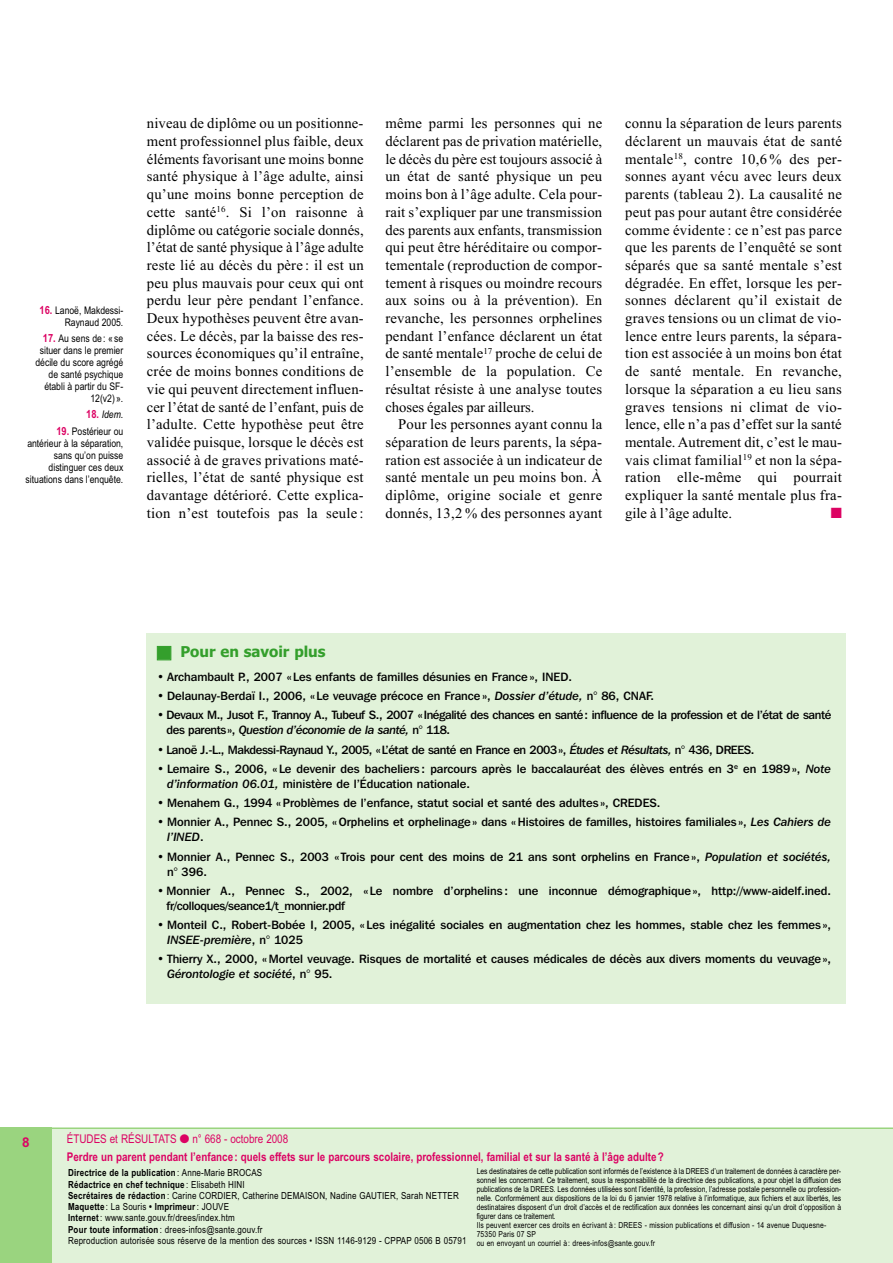
<style>
.page{position:relative;width:893px;height:1263px;background:#fff}
.page>*{position:absolute;margin:0;border:0;box-sizing:border-box;transform-origin:0 0}
.t1{font:700 15px "Tahoma";color:#349f2c}
.t2{font:14.7px/17.7px "Times New Roman";letter-spacing:.015em;color:#000;text-align:justify}
.t3{font:14.7px "Zapf Dingbats ITC";color:#dc0363}
.t4{font:700 13.5px "Arial";color:#dc0363}
.t5{font:500 12px/15px "Franklin Gothic IT Cby BT";color:#000}
.t6{font:500 12px "Franklin Gothic IT Cby BT";letter-spacing:-.03em;color:#000}
.t7{font:700 12px/18px "Arial Narrow";color:#dc0363}
.t8{font:12px "Franklin Gothic IT Cby BT Med Ital";color:#000}
.t9{font:12px "Franklin Gothic IT Cby BT Med Ital";letter-spacing:-.03em;color:#000}
.t10{font:10.5px/12px "Arial Narrow";color:#000;text-align:right}
.t11{font:italic 10.5px "Arial Narrow";color:#000}
.t12{font:9.75px/11.2px "Arial Narrow";letter-spacing:.02em;color:#000}
.t13{font:8.25px/9px "Arial Narrow";color:#000}
.s1{font-weight:700;font-size:11.25px;color:#dc0363}
.s2{font-weight:700;font-style:normal;font-size:11.25px;color:#dc0363}
.s3{font-style:normal}
.s4{font-family:"Franklin Gothic IT Cby BT Med Ital";font-weight:400}
.s5{font-family:"Franklin Gothic IT Cby BT";font-weight:500}
.s6{font-weight:400}
.s7{font-family:"Monotype Sorts";font-weight:400}
.s8{font-weight:700}
</style>
<div class="page">
<div style="left:48px;top:1129px;width:845px;height:134px;background:#e1f2d9"></div>
<div style="left:0;top:1127px;width:51px;height:136px;background:#9ad47f"></div>
<hr style="left:36px;top:1127px;width:857px;height:2px;background:#9ad47f">
<div style="left:146px;top:633px;width:699px;height:371px;background:#e1f2d9"></div>
<p class="t10" style="left:40px;top:305px;width:85px"><span class="s1">16.</span> Lanoë, Makdessi-<br>Raynaud 2005.</p>
<p class="t10" style="left:35px;top:333px;width:89px"><span class="s1">17.</span> Au sens de : « se situer dans le premier décile du score agrégé de santé psychique établi à partir du SF-<br>12(v2)».</p>
<p class="t11" style="left:86px;top:411px;width:38px"><span class="s2">18.</span> Idem<span class="s3">.</span></p>
<p class="t10" style="left:26px;top:426px;width:99px"><span class="s1">19.</span> Postérieur ou antérieur à la séparation, sans qu’on puisse distinguer ces deux situations dans l’enquête.</p>
<p class="t2" style="left:147px;top:114px;width:219px">niveau de diplôme ou un positionne&shy;ment professionnel plus faible, deux éléments favorisant une moins bonne santé physique à l’âge adulte, ainsi qu’une moins bonne perception de cette santé<sup>16</sup>. Si l’on raisonne à diplôme ou catégorie sociale donnés, l’état de santé physique à l’âge adulte reste lié au décès du père : il est un peu plus mauvais pour ceux qui ont perdu leur père pendant l’enfance.<br>Deux hypothèses peuvent être avan&shy;cées. Le décès, par la baisse des res&shy;sources économiques qu’il entraîne, crée de moins bonnes conditions de vie qui peuvent directement influen&shy;cer l’état de santé de l’enfant, puis de l’adulte. Cette hypothèse peut être validée puisque, lorsque le décès est associé à de graves privations maté&shy;rielles, l’état de santé physique est davantage détérioré. Cette explica&shy;tion n’est toutefois pas la seule :</p>
<p class="t2" style="left:385px;top:114px;width:218px">même parmi les personnes qui ne déclarent pas de privation matérielle, le décès du père est toujours associé à un état de santé physique un peu moins bon à l’âge adulte. Cela pour&shy;rait s’expliquer par une transmission des parents aux enfants, transmission qui peut être héréditaire ou compor&shy;tementale (reproduction de compor&shy;tement à risques ou moindre recours aux soins ou à la prévention). En revanche, les personnes orphelines pendant l’enfance déclarent un état de santé mentale<sup>17</sup> proche de celui de l’ensemble de la population. Ce résultat résiste à une analyse toutes choses égales par ailleurs.</p>
<p class="t2" style="left:385px;top:415px;width:218px;text-indent:13px">Pour les personnes ayant connu la séparation de leurs parents, la sépa&shy;ration est associée à un indicateur de santé mentale un peu moins bon. À diplôme, origine sociale et genre donnés, 13,2 % des personnes ayant</p>
<p class="t2" style="left:625px;top:114px;width:219px">connu la séparation de leurs parents déclarent un mauvais état de santé mentale<sup>18</sup>, contre 10,6 % des per&shy;sonnes ayant vécu avec leurs deux parents (tableau 2). La causalité ne peut pas pour autant être considérée comme évidente : ce n’est pas parce que les parents de l’enquêté se sont séparés que sa santé mentale s’est dégradée. En effet, lorsque les per&shy;sonnes déclarent qu’il existait de graves tensions ou un climat de vio&shy;lence entre leurs parents, la sépara&shy;tion est associée à un moins bon état de santé mentale. En revanche, lorsque la séparation a eu lieu sans graves tensions ni climat de vio&shy;lence, elle n’a pas d’effet sur la santé mentale. Autrement dit, c’est le mau&shy;vais climat familial<sup>19</sup> et non la sépa&shy;ration elle-même qui pourrait expliquer la santé mentale plus fra&shy;gile à l’âge adulte.</p>
<p class="t3" style="left:831px;top:504px;width:13px">■</p>
<p class="t1" style="left:180px;top:643px;width:147px">Pour en savoir plus</p>
<p class="t5" style="left:157px;top:670px;width:416px">• Archambault P., 2007 « Les enfants de familles désunies en France», INED.</p>
<p class="t5" style="left:157px;top:689px;width:498px">• Delaunay-Berdaï I., 2006, « Le veuvage précoce en France», <span class="s4">Dossier d’étude,</span> n° 86, CNAF.</p>
<p class="t6" style="left:157px;top:711px;width:676px">• Devaux M., Jusot F., Trannoy A., Tubeuf S., 2007 «Inégalité des chances en santé: influence de la profession et de l’état de santé</p>
<p class="t9" style="left:166px;top:726px;width:285px"><span class="s5">des parents»,</span> Question d’économie de la santé, <span class="s5">n° 118.</span></p>
<p class="t6" style="left:157px;top:745px;width:599px">• Lanoë J.-L., Makdessi-Raynaud Y., 2005, «L’état de santé en France en 2003», <span class="s4">Études et Résultats,</span> n° 436, DREES.</p>
<p class="t5" style="left:167px;top:762px;width:665px;text-indent:-10px">• Lemaire S., 2006, « Le devenir des bacheliers : parcours après le baccalauréat des élèves entrés en 3<sup>e</sup> en 1989 », <span class="s4">Note d’information 06.01,</span> ministère de l’Éducation nationale.</p>
<p class="t5" style="left:157px;top:797px;width:505px">• Menahem G., 1994 « Problèmes de l’enfance, statut social et santé des adultes », CREDES.</p>
<p class="t5" style="left:157px;top:816px;width:675px">• Monnier A., Pennec S., 2005, « Orphelins et orphelinage» dans « Histoires de familles, histoires familiales », <span class="s4">Les Cahiers de</span></p>
<p class="t8" style="left:167px;top:833px;width:38px">l’INED<span class="s5">.</span></p>
<p class="t5" style="left:167px;top:850px;width:665px;text-indent:-10px">• Monnier A., Pennec S., 2003 « Trois pour cent des moins de 21 ans sont orphelins en France», <span class="s4">Population et sociétés, </span>n° 396.</p>
<p class="t5" style="left:166px;top:884px;width:666px;text-indent:-9px">• Monnier A., Pennec S., 2002, « Le nombre d’orphelins : une inconnue démographique», http://www-aidelf.ined. fr/colloques/seance1/t_monnier.pdf</p>
<p class="t5" style="left:157px;top:919px;width:675px">• Monteil C., Robert-Bobée I, 2005, « Les inégalité sociales en augmentation chez les hommes, stable chez les femmes »,</p>
<p class="t8" style="left:167px;top:936px;width:137px">INSEE-première<span class="s5">, n° 1025</span></p>
<p class="t5" style="left:157px;top:953px;width:676px">• Thierry X., 2000, « Mortel veuvage. Risques de mortalité et causes médicales de décès aux divers moments du veuvage »,</p>
<p class="t8" style="left:167px;top:970px;width:167px">Gérontologie et société<span class="s5">, n° 95.</span></p>
<p class="t4" style="left:22px;top:1134px;width:9px">8</p>
<p class="t7" style="left:67px;top:1130px;width:598px"><span class="s6">ÉTUDES et RÉSULTATS</span> <span class="s7">●</span> <span class="s6">n° 668 - octobre 2008<br></span>Perdre un parent pendant l’enfance : quels effets sur le parcours scolaire, professionnel, familial et sur la santé à l’âge adulte ?</p>
<p class="t12" style="left:68px;top:1168px;width:400px"><span class="s8">Directrice de la publication</span> : Anne-Marie BROCAS<br><span class="s8">Rédactrice en chef technique</span> : Elisabeth HINI<br><span class="s8">Secrétaires de rédaction</span> : Carine CORDIER, Catherine DEMAISON, Nadine GAUTIER, Sarah NETTER <span class="s8">Maquette</span> : La Souris <span class="s8">• Imprimeur</span>: JOUVE<br><span class="s8">Internet</span> : www.sante.gouv.fr/drees/index.htm<br><span class="s8">Pour toute information</span> : drees-infos@sante.gouv.fr<br>Reproduction autorisée sous réserve de la mention des sources • ISSN 1146-9129 - CPPAP 0506 B 05791</p>
<p class="t13" style="left:477px;top:1167px;width:366px">Les destinataires de cette publication sont informés de l’existence à la DREES d’un traitement de données à caractère per&shy;sonnel les concernant. Ce traitement, sous la responsabilité de la directrice des publications, a pour objet la diffusion des publications de la DREES. Les données utilisées sont l’identité, la profession, l’adresse postale personnelle ou profession&shy;nelle. Conformément aux dispositions de la loi du 6 janvier 1978 relative à l’informatique, aux fichiers et aux libertés, les destinataires disposent d’un droit d’accès et de rectification aux données les concernant ainsi qu’un droit d’opposition à figurer dans ce traitement.<br>Ils peuvent exercer ces droits en écrivant à : DREES - mission publications et diffusion - 14 avenue Duquesne-75350 Paris 07 SP<br>ou en envoyant un courriel à : drees-infos@sante.gouv.fr</p>
</div>
